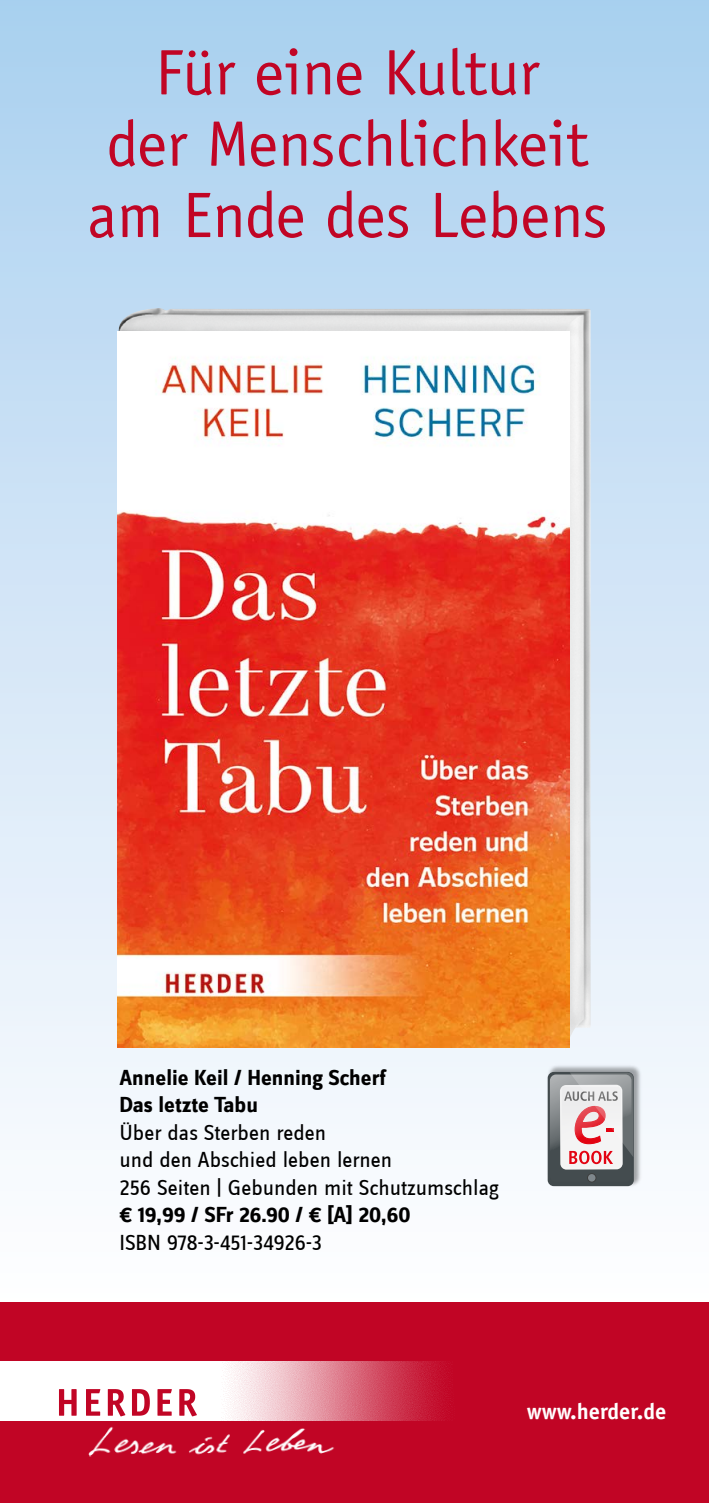
<style>
.page{position:relative;width:709px;height:1503px;background:#fff}
.page>*{position:absolute;margin:0;border:0;box-sizing:border-box;transform-origin:0 0}
.t1{font:64.5px/71.2px "Officina Sans";color:#c10525;text-align:center}
.t2{font:22.5px/27.5px "Zine Sans Dis";color:#000}
.t3{font:700 22.5px/27.5px "Zine Sans Dis";color:#000}
.t4{font:700 22.5px "Officina Sans";color:#fff}
</style>
<div class="page">
<div style="left:0;top:0;width:709px;height:1307px;background:linear-gradient(to bottom,#aad0ef,#fff)"></div>
<div style="left:0;top:1302px;width:709px;height:200px;background:#c10525"></div>
<img style="left:214px;top:1361px;width:237px;height:58px">
<img style="left:0;top:1361px;width:214px;height:58px">
<img style="left:86px;top:1419px;width:252px;height:38px">
<img style="left:117px;top:308px;width:473px;height:743px">
<img style="left:118px;top:332px;width:451px;height:715px">
<img style="left:546px;top:1062px;width:97px;height:126px">
<div style="left:547px;top:1071px;width:87px;height:115px;background:#424a4d;border-radius:6px"></div>
<svg style="left:550px;top:1074px;width:81px;height:107px"></svg>
<svg style="left:564px;top:1072px;width:69px;height:92px;background:#cdb2b5"></svg>
<div style="left:588px;top:1174px;width:7px;height:7px;background:#7f878c;border-radius:50%"></div>
<h1 class="t1" style="left:87px;top:37px;width:522px">Für eine Kultur<br>der Menschlichkeit am Ende des Lebens</h1>
<p class="t3" style="left:119px;top:1064px;width:268px">Annelie Keil / Henning Scherf<br>Das letzte Tabu</p>
<p class="t2" style="left:119px;top:1119px;width:380px">Über das Sterben reden<br>und den Abschied leben lernen<br>256 Seiten | Gebunden mit Schutzumschlag</p>
<p class="t3" style="left:119px;top:1202px;width:293px">€ 19,99 / SFr 26.90 / € [A] 20,60</p>
<p class="t2" style="left:119px;top:1229px;width:204px">ISBN 978-3-451-34926-3</p>
<p class="t4" style="left:526px;top:1397px;width:141px">www.herder.de</p>
</div>
